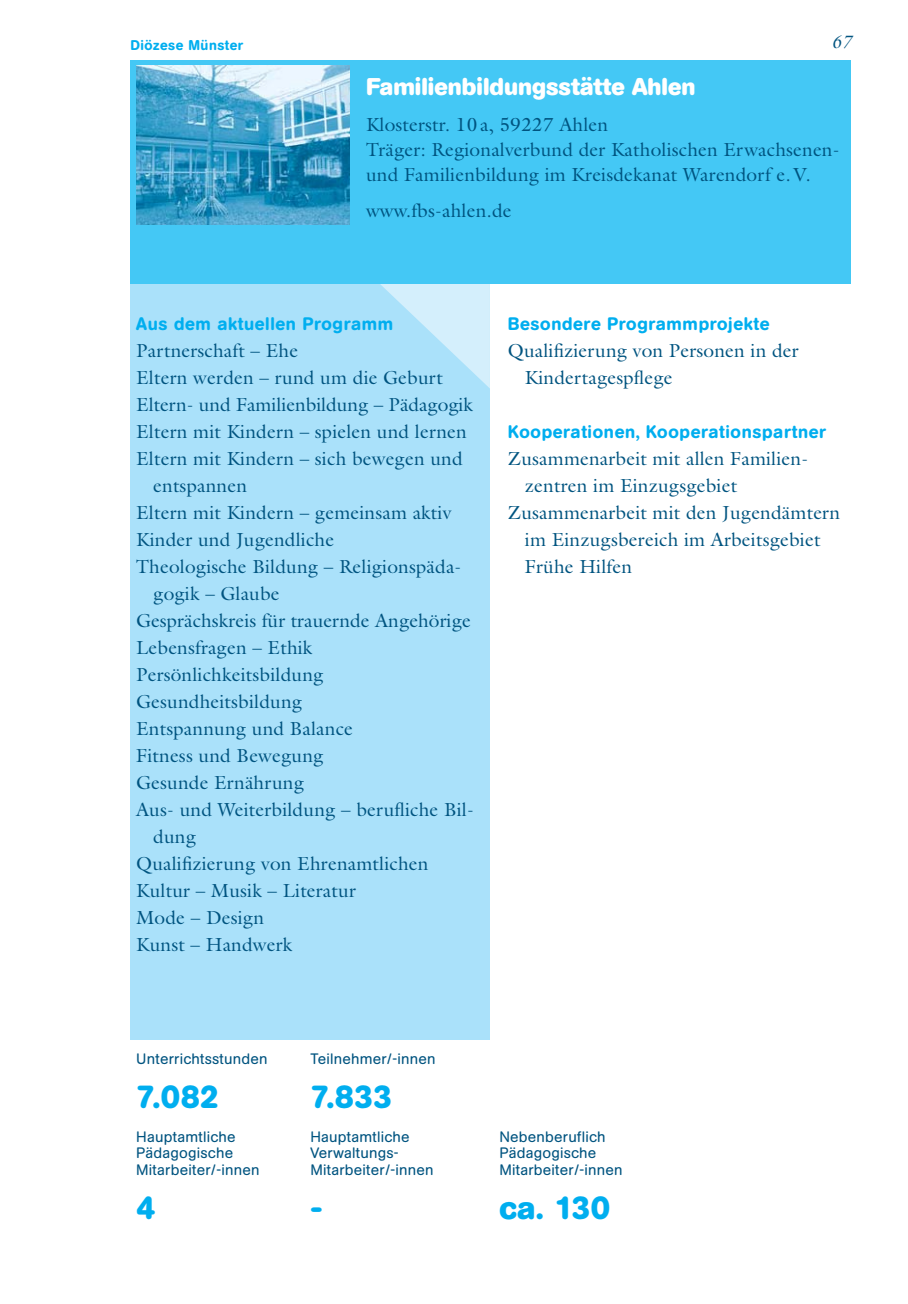
<style>
.page{position:relative;width:908px;height:1304px;background:#fff}
.page>*{position:absolute;margin:0;border:0;box-sizing:border-box;transform-origin:0 0}
.t1{font:700 32px "AG Book Rounded BQ";color:#00aeef}
.t2{font:700 24px "AG Book Rounded BQ";color:#fff}
.t3{font:19px/25px "Galliard";letter-spacing:.01em;color:#005480}
.t4{font:500 18px "AG Book Rounded BQ";letter-spacing:.035em;color:#00aeef}
.t5{font:italic 18px "Galliard";color:#005480}
.t6{font:15px "AG Book Rounded BQ";letter-spacing:.015em;color:#005480}
.t7{font:500 14px "AG Book Rounded BQ";letter-spacing:.035em;color:#00aeef}
</style>
<div class="page">
<div style="left:130px;top:283px;width:359px;height:757px;background:#aae1fa"></div>
<svg style="left:379px;top:283px;width:110px;height:104px"></svg>
<div style="left:130px;top:60px;width:720px;height:223px;background:#44c8f5"></div>
<img style="left:136px;top:65px;width:213px;height:160px">
<p class="t7" style="left:130px;top:40px;width:114px">Diözese Münster</p>
<p class="t5" style="left:831px;top:35px;width:21px">67</p>
<p class="t2" style="left:366px;top:77px;width:331px">Familienbildungsstätte Ahlen</p>
<p class="t3" style="left:366px;top:114px;width:475px">Klosterstr. 10 a, 59227 Ahlen<br>Träger: Regionalverbund der Katholischen Erwachsenen&shy;und Familienbildung im Kreisdekanat Warendorf e. V.</p>
<p class="t3" style="left:366px;top:200px;width:147px">www.fbs-ahlen.de</p>
<p class="t4" style="left:136px;top:316px;width:258px">Aus dem aktuellen Programm</p>
<p class="t3" style="left:136px;top:340px;width:163px">Partnerschaft – Ehe</p>
<p class="t3" style="left:136px;top:367px;width:308px">Eltern werden – rund um die Geburt</p>
<p class="t3" style="left:136px;top:394px;width:338px">Eltern- und Familienbildung – Pädagogik</p>
<p class="t3" style="left:136px;top:421px;width:332px">Eltern mit Kindern – spielen und lernen</p>
<p class="t3" style="left:136px;top:448px;width:328px">Eltern mit Kindern – sich bewegen und</p>
<p class="t3" style="left:153px;top:475px;width:95px">entspannen</p>
<p class="t3" style="left:136px;top:502px;width:316px">Eltern mit Kindern – gemeinsam aktiv</p>
<p class="t3" style="left:136px;top:529px;width:199px">Kinder und Jugendliche</p>
<p class="t3" style="left:136px;top:556px;width:326px">Theologische Bildung – Religionspäda-</p>
<p class="t3" style="left:153px;top:583px;width:128px">gogik – Glaube</p>
<p class="t3" style="left:136px;top:610px;width:336px">Gesprächskreis für trauernde Angehörige</p>
<p class="t3" style="left:136px;top:637px;width:178px">Lebensfragen – Ethik</p>
<p class="t3" style="left:136px;top:664px;width:189px">Persönlichkeitsbildung</p>
<p class="t3" style="left:136px;top:691px;width:167px">Gesundheitsbildung</p>
<p class="t3" style="left:136px;top:718px;width:218px">Entspannung und Balance</p>
<p class="t3" style="left:136px;top:745px;width:189px">Fitness und Bewegung</p>
<p class="t3" style="left:136px;top:772px;width:169px">Gesunde Ernährung</p>
<p class="t3" style="left:136px;top:799px;width:339px">Aus- und Weiterbildung – berufliche Bil-</p>
<p class="t3" style="left:153px;top:826px;width:44px">dung</p>
<p class="t3" style="left:136px;top:853px;width:294px">Qualifizierung von Ehrenamtlichen</p>
<p class="t3" style="left:136px;top:880px;width:221px">Kultur – Musik – Literatur</p>
<p class="t3" style="left:136px;top:907px;width:129px">Mode – Design</p>
<p class="t3" style="left:136px;top:934px;width:157px">Kunst – Handwerk</p>
<p class="t4" style="left:507px;top:316px;width:263px">Besondere Programmprojekte</p>
<p class="t3" style="left:524px;top:339px;width:275px;line-height:27px;text-indent:-17px">Qualifizierung von Personen in der<br>Kindertagespflege</p>
<p class="t4" style="left:507px;top:424px;width:319px">Kooperationen, Kooperationspartner</p>
<p class="t3" style="left:507px;top:448px;width:302px">Zusammenarbeit mit allen Familien-</p>
<p class="t3" style="left:524px;top:475px;width:214px">zentren im Einzugsgebiet</p>
<p class="t3" style="left:507px;top:502px;width:334px">Zusammenarbeit mit den Jugendämtern</p>
<p class="t3" style="left:524px;top:529px;width:297px">im Einzugsbereich im Arbeitsgebiet</p>
<p class="t3" style="left:524px;top:556px;width:108px">Frühe Hilfen</p>
<p class="t6" style="left:136px;top:1053px;width:133px">Unterrichtsstunden</p>
<p class="t6" style="left:310px;top:1053px;width:126px">Teilnehmer/-innen</p>
<h1 class="t1" style="left:136px;top:1084px;width:85px">7.082</h1>
<h1 class="t1" style="left:310px;top:1084px;width:84px">7.833</h1>
<p class="t6" style="left:136px;top:1131px;width:101px">Hauptamtliche</p>
<p class="t6" style="left:310px;top:1131px;width:101px">Hauptamtliche</p>
<p class="t6" style="left:499px;top:1131px;width:107px">Nebenberuflich</p>
<p class="t6" style="left:136px;top:1147px;width:98px">Pädagogische</p>
<p class="t6" style="left:310px;top:1147px;width:89px">Verwaltungs-</p>
<p class="t6" style="left:499px;top:1147px;width:98px">Pädagogische</p>
<p class="t6" style="left:136px;top:1164px;width:125px">Mitarbeiter/-innen</p>
<p class="t6" style="left:310px;top:1164px;width:125px">Mitarbeiter/-innen</p>
<p class="t6" style="left:499px;top:1164px;width:125px">Mitarbeiter/-innen</p>
<h1 class="t1" style="left:136px;top:1195px;width:21px">4</h1>
<h1 class="t1" style="left:310px;top:1195px;width:13px">-</h1>
<h1 class="t1" style="left:499px;top:1195px;width:112px">ca. 130</h1>
</div>
